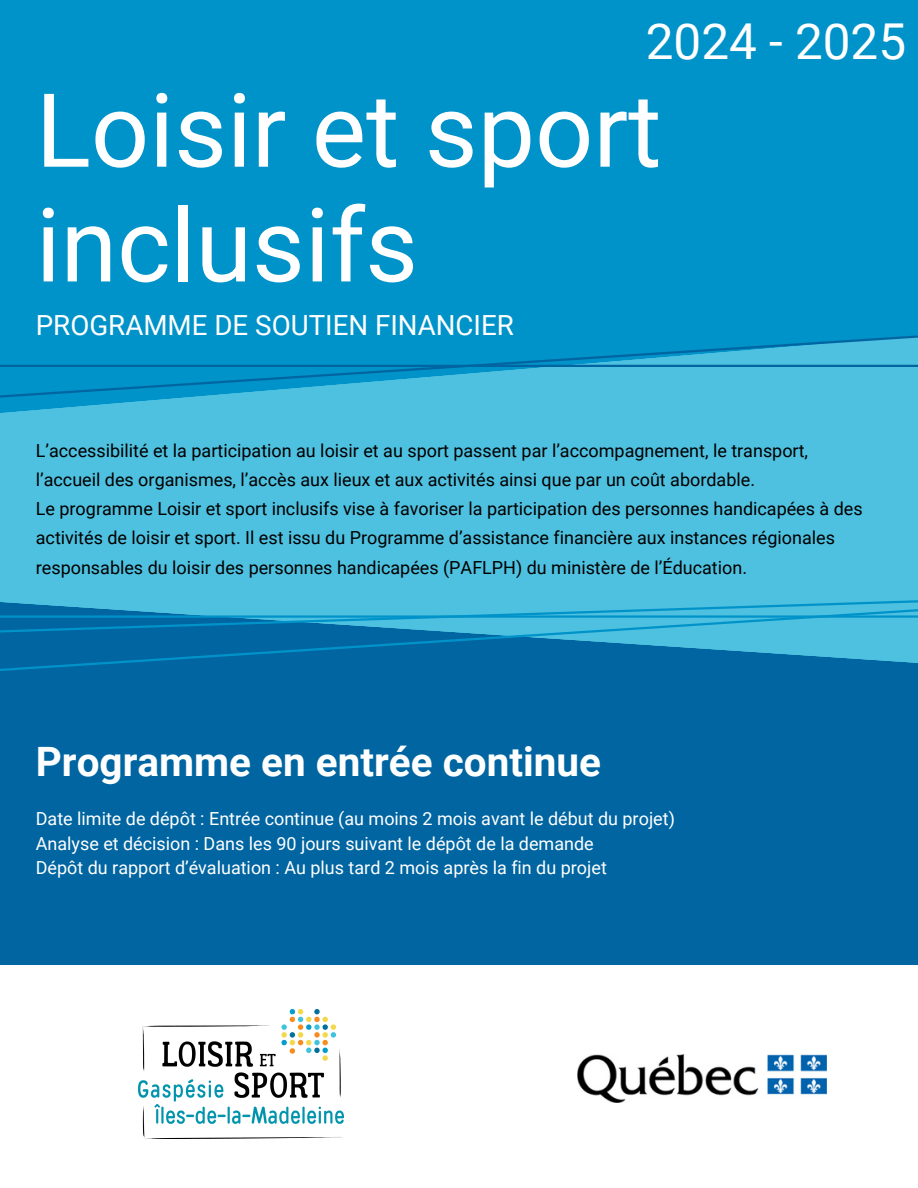
<style>
.page{position:relative;width:918px;height:1188px;background:#4ec1e0}
.page>*{position:absolute;margin:0;border:0;box-sizing:border-box;transform-origin:0 0}
.t1{font:102.45px/114.8px "Roboto";color:#fff}
.t2{font:49.5px "Roboto";color:#fff}
.t3{font:700 40.5px "Roboto";color:#fff}
.t4{font:27.75px "Roboto";color:#fff}
.t5{font:18px/29.2px "Roboto";color:#000}
.t6{font:18px "Roboto";color:#fff}
</style>
<div class="page">
<div style="left:0;top:0;width:918px;height:413px;background:#0093c9"></div>
<div style="left:0;top:683px;width:918px;height:282px;background:#0065a1"></div>
<div style="left:0;top:965px;width:918px;height:223px;background:#fff"></div>
<img style="left:578px;top:1055px;width:248px;height:48px">
<img style="left:138px;top:1010px;width:205px;height:128px">
<svg style="left:0;top:324px;width:918px;height:86px"></svg>
<hr style="left:0;top:365px;width:918px;height:2px;background:#0065a1">
<svg style="left:0;top:642px;width:918px;height:41px;background:#066ea7"></svg>
<svg style="left:0;top:600px;width:918px;height:42px"></svg>
<p class="t2" style="left:646px;top:13px;width:262px">2024 - 2025</p>
<p class="t1" style="left:36px;top:74px;width:627px">Loisir et sport inclusifs</p>
<p class="t4" style="left:36px;top:309px;width:480px">PROGRAMME DE SOUTIEN FINANCIER</p>
<h4 class="t5" style="left:36px;top:436px;width:774px">L’accessibilité et la participation au loisir et au sport passent par l’accompagnement, le transport, l’accueil des organismes, l’accès aux lieux et aux activités ainsi que par un coût abordable.</h4>
<p class="t5" style="left:36px;top:494px;width:828px">Le programme Loisir et sport inclusifs vise à favoriser la participation des personnes handicapées à des activités de loisir et sport. Il est issu du Programme d’assistance financière aux instances régionales responsables du loisir des personnes handicapées (PAFLPH) du ministère de l’Éducation.</p>
<h3 class="t3" style="left:36px;top:738px;width:567px">Programme en entrée continue</h3>
<p class="t6" style="left:36px;top:808px;width:641px">Date limite de dépôt : Entrée continue (au moins 2 mois avant le début du projet)</p>
<p class="t6" style="left:36px;top:833px;width:559px">Analyse et décision : Dans les 90 jours suivant le dépôt de la demande</p>
<p class="t6" style="left:36px;top:858px;width:573px">Dépôt du rapport d’évaluation : Au plus tard 2 mois après la fin du projet</p>
</div>
